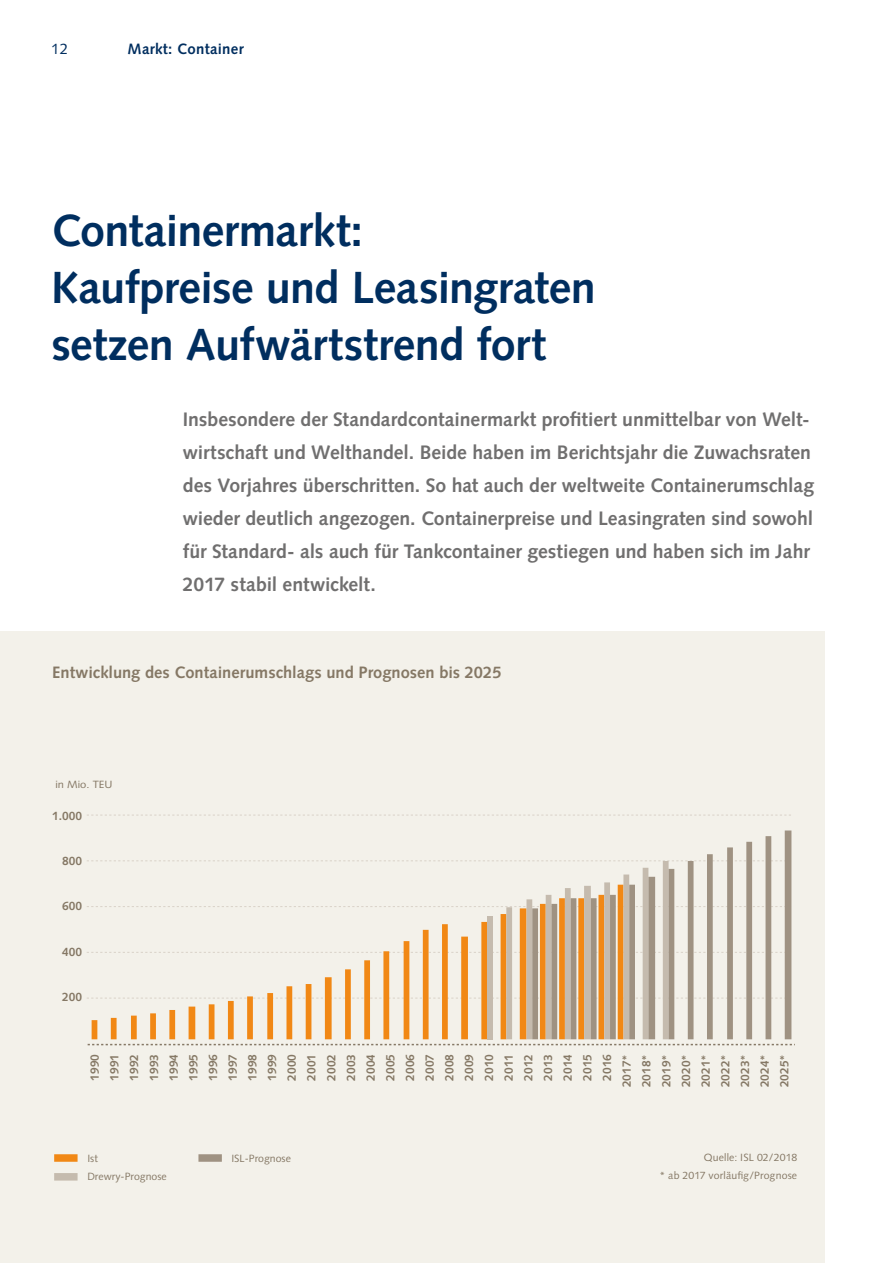
<style>
.page{position:relative;width:893px;height:1263px;background:#fff}
.page>*{position:absolute;margin:0;border:0;box-sizing:border-box;transform-origin:0 0}
.t1{font:700 45px/57px "Syntax LT Std";letter-spacing:-.01em;color:#002e5f}
.t2{font:700 19.5px/33px "Syntax LT Std";letter-spacing:-.005em;color:#706f6f}
.t3{font:700 16.5px "Syntax LT Std";color:#857865}
.t4{font:700 15px "Syntax LT Std";letter-spacing:.02em;color:#002e5f}
.t5{font:15px "Syntax LT Std";color:#002e5f}
.t6{font:700 12px/19.6px "Syntax LT Std";color:#857865;text-align:center}
.t7{font:10.5px/18px "Syntax LT Std";color:#857865;text-align:right}
.t8{font:10.5px "Syntax LT Std";color:#857865;scale:1.06 1}
</style>
<div class="page">
<div style="left:0;top:631px;width:825px;height:632px;background:#f3f1ea"></div>
<svg style="left:87px;top:815px;width:704px;height:1px"></svg>
<svg style="left:707px;top:830px;width:84px;height:30px"></svg>
<svg style="left:87px;top:860px;width:708px;height:185px"></svg>
<div style="left:54px;top:1154px;width:24px;height:8px;background:#f18815"></div>
<div style="left:198px;top:1154px;width:24px;height:8px;background:#9f9282"></div>
<div style="left:54px;top:1173px;width:24px;height:7px;background:#c5bbae"></div>
<p class="t5" style="left:51px;top:40px;width:18px">12</p>
<p class="t4" style="left:128px;top:40px;width:118px">Markt: Container</p>
<h1 class="t1" style="left:51px;top:202px;width:546px">Containermarkt:<br>Kaufpreise und Leasingraten setzen Aufwärtstrend fort</h1>
<p class="t2" style="left:183px;top:403px;width:633px">Insbesondere der Standardcontainermarkt profitiert unmittelbar von Welt&shy;wirtschaft und Welthandel. Beide haben im Berichtsjahr die Zuwachsraten des Vorjahres überschritten. So hat auch der weltweite Containerumschlag wieder deutlich angezogen. Containerpreise und Leasingraten sind sowohl für Standard- als auch für Tankcontainer gestiegen und haben sich im Jahr 2017 stabil entwickelt.</p>
<p class="t3" style="left:52px;top:663px;width:451px">Entwicklung des Containerumschlags und Prognosen bis 2025</p>
<p class="t8" style="left:56px;top:778px;width:55px">in Mio. TEU</p>
<p class="t6" style="left:52px;top:806px;width:32px">1.000</p>
<p class="t6" style="left:62px;top:851px;width:22px">800</p>
<p class="t6" style="left:62px;top:896px;width:22px">600</p>
<p class="t6" style="left:62px;top:942px;width:22px">400</p>
<p class="t6" style="left:62px;top:987px;width:22px">200</p>
<p class="t6" style="left:85px;top:1087px;width:35px;rotate:-90deg">1990<br>1991<br>1992<br>1993<br>1994<br>1995<br>1996<br>1997<br>1998<br>1999<br>2000<br>2001<br>2002<br>2003<br>2004<br>2005<br>2006<br>2007<br>2008<br>2009<br>2010<br>2011<br>2012<br>2013<br>2014<br>2015<br>2016<br>2017*<br>2018*<br>2019*<br>2020*<br>2021*<br>2022*<br>2023*<br>2024*<br>2025*</p>
<p class="t7" style="left:87px;top:1149px;width:12px">Ist</p>
<p class="t7" style="left:231px;top:1149px;width:61px">ISL-Prognose</p>
<p class="t7" style="left:87px;top:1167px;width:81px">Drewry-Prognose</p>
<p class="t7" style="left:659px;top:1149px;width:139px">Quelle: ISL 02/2018<br>* ab 2017 vorläufig/Prognose</p>
</div>
